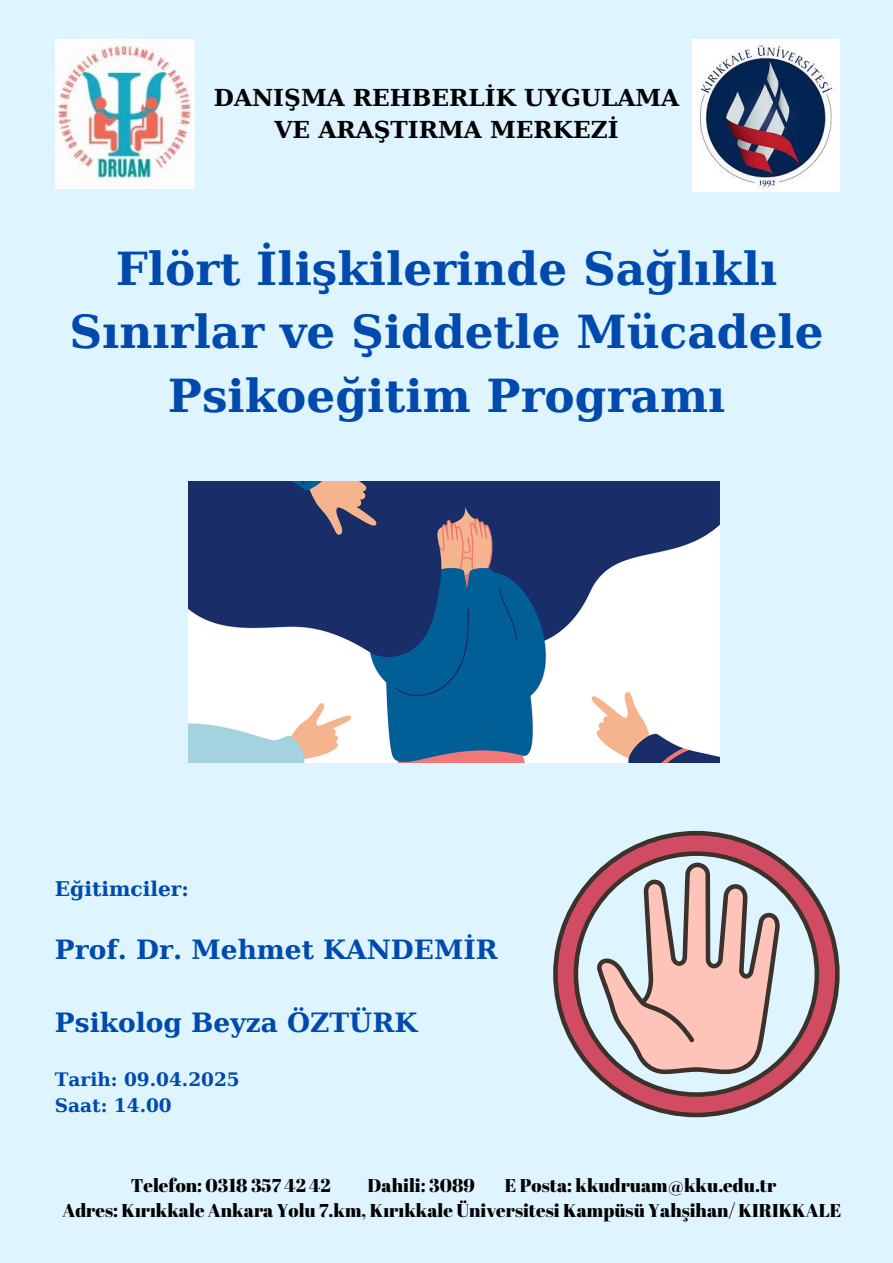
<style>
.page{position:relative;width:893px;height:1263px;background:#def4ff}
.page>*{position:absolute;margin:0;border:0;box-sizing:border-box;transform-origin:0 0}
.t1{font:700 45.38px/63.4px "DejaVu Serif";color:#004aad;text-align:center}
.t2{font:700 26.47px "DejaVu Serif";color:#004aad}
.t3{font:700 23.25px/32.6px "DejaVu Serif";color:#000;text-align:center}
.t4{font:700 20.17px "DejaVu Serif";color:#004aad}
.t5{font:18.6px "Abril Fatface";color:#000}
.t6{font:700 18.45px/25.9px "DejaVu Serif";color:#004aad}
</style>
<div class="page">
<svg style="left:553px;top:831px;width:286px;height:286px"></svg>
<svg style="left:573px;top:851px;width:246px;height:246px"></svg>
<svg style="left:596px;top:861px;width:184px;height:213px"></svg>
<img style="left:55px;top:39px;width:140px;height:150px">
<img style="left:692px;top:39px;width:147px;height:152px">
<img style="left:188px;top:482px;width:531px;height:281px">
<p class="t3" style="left:214px;top:81px;width:467px">DANIŞMA REHBERLİK UYGULAMA<br>VE ARAŞTIRMA MERKEZİ</p>
<p class="t1" style="left:69px;top:237px;width:756px">Flört İlişkilerinde Sağlıklı<br>Sınırlar ve Şiddetle Mücadele<br>Psikoeğitim Programı</p>
<h3 class="t4" style="left:55px;top:877px;width:136px">Eğitimciler:</h3>
<h1 class="t2" style="left:55px;top:934px;width:444px">Prof. Dr. Mehmet KANDEMİR</h1>
<p class="t2" style="left:55px;top:1007px;width:364px">Psikolog Beyza ÖZTÜRK</p>
<h4 class="t6" style="left:55px;top:1067px;width:186px">Tarih: 09.04.2025<br>Saat: 14.00</h4>
<h2 class="t5" style="left:131px;top:1172px;width:201px">Telefon: 0318 357 42 42</h2>
<h2 class="t5" style="left:367px;top:1172px;width:109px">Dahili: 3089</h2>
<h2 class="t5" style="left:505px;top:1172px;width:273px">E Posta: kkudruam@kku.edu.tr</h2>
<h2 class="t5" style="left:62px;top:1198px;width:780px">Adres: Kırıkkale Ankara Yolu 7.km, Kırıkkale Üniversitesi Kampüsü Yahşihan/ KIRIKKALE</h2>
</div>
